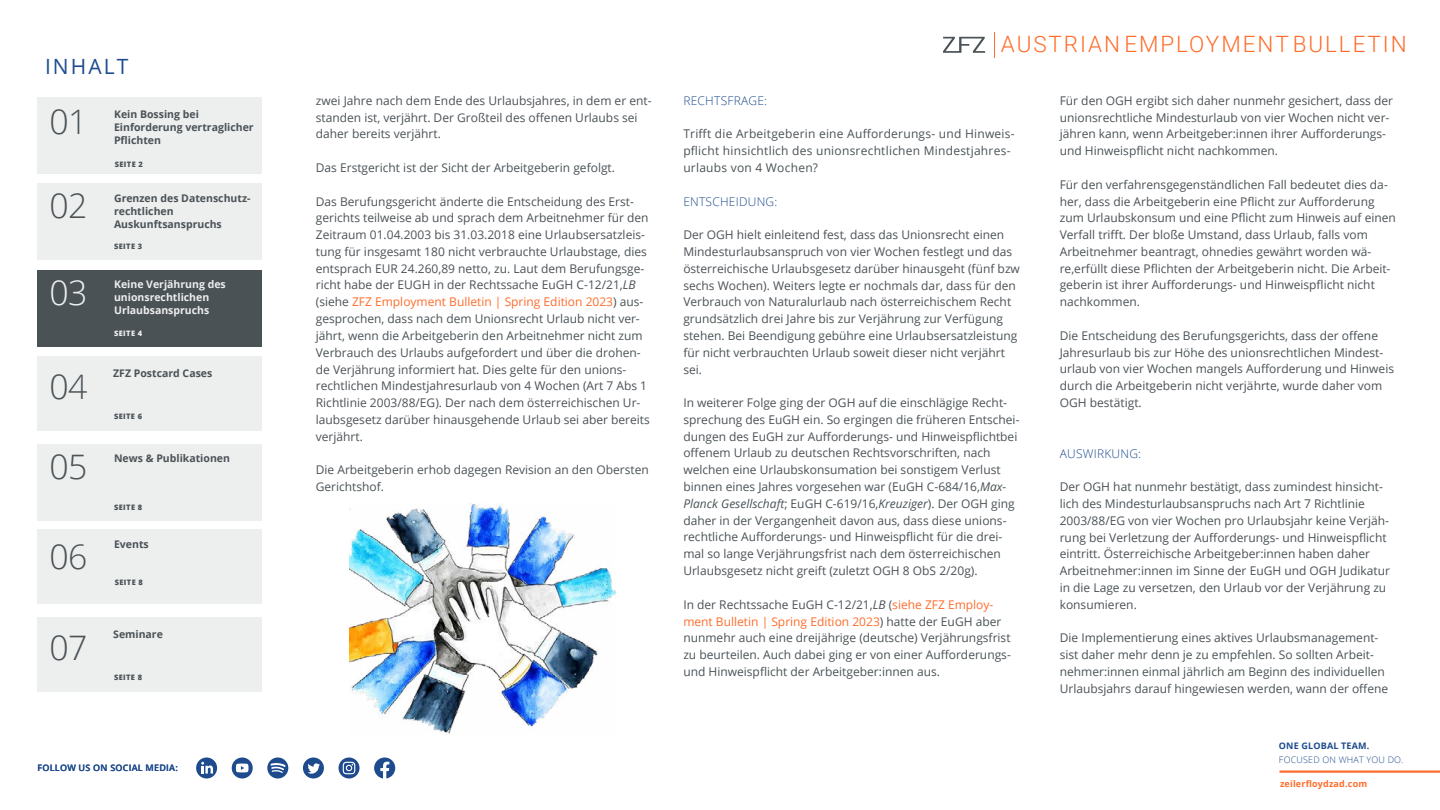
<style>
.page{position:relative;width:1440px;height:810px;background:#fff}
.page>*{position:absolute;margin:0;border:0;box-sizing:border-box;transform-origin:0 0}
.t1{font:300 33.75px "Open Sans";letter-spacing:-.025em;color:#4a5256}
.t2{font:300 33.75px "Open Sans";color:#edeeee}
.t3{font:300 22.5px "Roboto";letter-spacing:.085em;color:#ff6c2b}
.t4{font:21px "Open Sans";letter-spacing:.1em;color:#1e4b8d}
.t5{font:12px/16.8px "Open Sans";color:#4a5256}
.t6{font:12px/16.8px "Open Sans";letter-spacing:.02em;color:#4a5256}
.t7{font:300 12px "Open Sans";letter-spacing:.02em;color:#1e4b8d}
.t8{font:700 10.5px/13.1px "Open Sans";color:#4a5256}
.t9{font:700 10.5px/13.1px "Open Sans";color:#edeeee}
.t10{font:600 9px "Open Sans";letter-spacing:.025em;color:#1e4b8d}
.t11{font:300 9px "Open Sans";letter-spacing:.02em;color:#1e4b8d}
.t12{font:700 9px "Open Sans";letter-spacing:.02em;color:#ff6c2b}
.t13{font:700 9px "Open Sans";letter-spacing:.02em;color:#1e4b8d}
.t14{font:800 7.5px "Open Sans";letter-spacing:.05em;color:#4a5256}
.t15{font:800 7.5px "Open Sans";letter-spacing:.05em;color:#edeeee}
.s1{font-style:italic}
.s2{color:#ff6c2b}
</style>
<div class="page">
<hr style="left:1280px;top:771px;width:160px;height:2px;background:#ff6c2b">
<svg style="left:232px;top:758px;width:21px;height:21px"></svg>
<svg style="left:236px;top:764px;width:13px;height:8px"></svg>
<div style="left:303px;top:758px;width:21px;height:21px;background:#1e4b8d;border-radius:50%"></div>
<svg style="left:307px;top:763px;width:13px;height:11px"></svg>
<svg style="left:339px;top:758px;width:21px;height:21px"></svg>
<svg style="left:343px;top:762px;width:12px;height:12px"></svg>
<div style="left:196px;top:758px;width:21px;height:21px;background:#1e4b8d;border-radius:50%"></div>
<svg style="left:201px;top:762px;width:12px;height:12px"></svg>
<svg style="left:374px;top:758px;width:21px;height:21px"></svg>
<svg style="left:267px;top:758px;width:21px;height:21px"></svg>
<svg style="left:943px;top:37px;width:42px;height:16px"></svg>
<svg style="left:994px;top:32px;width:1px;height:25px"></svg>
<img style="left:349px;top:503px;width:267px;height:232px">
<div style="left:38px;top:183px;width:225px;height:77px;background:#edeeee"></div>
<div style="left:38px;top:97px;width:225px;height:76px;background:#edeeee"></div>
<div style="left:38px;top:270px;width:225px;height:77px;background:#4a5256"></div>
<div style="left:38px;top:618px;width:225px;height:74px;background:#edeeee"></div>
<div style="left:38px;top:444px;width:225px;height:77px;background:#edeeee"></div>
<div style="left:38px;top:529px;width:225px;height:75px;background:#edeeee"></div>
<div style="left:38px;top:357px;width:225px;height:74px;background:#edeeee"></div>
<h3 class="t4" style="left:45px;top:58px;width:85px">INHALT</h3>
<h1 class="t1" style="left:50px;top:108px;width:39px">01</h1>
<h1 class="t1" style="left:50px;top:192px;width:39px">02</h1>
<h1 class="t2" style="left:50px;top:279px;width:39px">03</h1>
<h1 class="t1" style="left:50px;top:374px;width:39px">04</h1>
<h1 class="t1" style="left:50px;top:453px;width:39px">05</h1>
<h1 class="t1" style="left:50px;top:543px;width:39px">06</h1>
<h1 class="t1" style="left:50px;top:635px;width:39px">07</h1>
<p class="t8" style="left:114px;top:107px;width:141px">Kein Bossing bei<br>Einforderung vertraglicher<br>Pflichten</p>
<p class="t14" style="left:115px;top:161px;width:30px">SEITE 2</p>
<p class="t8" style="left:114px;top:191px;width:138px">Grenzen des Datenschutz&shy;rechtlichen<br>Auskunftsanspruchs</p>
<p class="t14" style="left:114px;top:243px;width:30px">SEITE 3</p>
<p class="t9" style="left:114px;top:278px;width:113px">Keine Verjährung des unionsrechtlichen<br>Urlaubsanspruchs</p>
<p class="t15" style="left:114px;top:330px;width:30px">SEITE 4</p>
<p class="t8" style="left:113px;top:366px;width:101px">ZFZ Postcard Cases</p>
<p class="t14" style="left:114px;top:413px;width:30px">SEITE 6</p>
<p class="t8" style="left:114px;top:452px;width:117px">News &amp; Publikationen</p>
<p class="t14" style="left:114px;top:504px;width:30px">SEITE 8</p>
<p class="t8" style="left:114px;top:537px;width:36px">Events</p>
<p class="t14" style="left:115px;top:579px;width:30px">SEITE 8</p>
<p class="t8" style="left:113px;top:627px;width:51px">Seminare</p>
<p class="t14" style="left:114px;top:674px;width:30px">SEITE 8</p>
<p class="t10" style="left:38px;top:765px;width:142px">FOLLOW US ON SOCIAL MEDIA:</p>
<p class="t5" style="left:316px;top:93px;width:337px">zwei Jahre nach dem Ende des Urlaubsjahres, in dem er ent&shy;standen ist, verjährt. Der Großteil des offenen Urlaubs sei daher bereits verjährt.</p>
<p class="t5" style="left:316px;top:160px;width:301px">Das Erstgericht ist der Sicht der Arbeitgeberin gefolgt.</p>
<p class="t5" style="left:316px;top:194px;width:336px">Das Berufungsgericht änderte die Entscheidung des Erst&shy;gerichts teilweise ab und sprach dem Arbeitnehmer für den Zeitraum 01.04.2003 bis 31.03.2018 eine Urlaubsersatzleis&shy;tung für insgesamt 180 nicht verbrauchte Urlaubstage, dies entsprach EUR 24.260,89 netto, zu. Laut dem Berufungsge&shy;richt habe der EUGH in der Rechtssache EuGH C-12/21,<span class="s1">LB </span>(siehe <span class="s2">ZFZ Employment Bulletin | Spring Edition 2023</span>) aus&shy;gesprochen, dass nach dem Unionsrecht Urlaub nicht ver&shy;jährt, wenn die Arbeitgeberin den Arbeitnehmer nicht zum Verbrauch des Urlaubs aufgefordert und über die drohen&shy;de Verjährung informiert hat. Dies gelte für den unions&shy;rechtlichen Mindestjahresurlaub von 4 Wochen (Art 7 Abs 1<br>Richtlinie 2003/88/EG). Der nach dem österreichischen Ur&shy;laubsgesetz darüber hinausgehende Urlaub sei aber bereits verjährt.</p>
<p class="t5" style="left:316px;top:463px;width:334px">Die Arbeitgeberin erhob dagegen Revision an den Obersten<br>Gerichtshof.</p>
<h2 class="t3" style="left:1001px;top:31px;width:407px">AUSTRIAN EMPLOYMENT BULLETIN</h2>
<p class="t7" style="left:683px;top:96px;width:85px">RECHTSFRAGE:</p>
<p class="t6" style="left:683px;top:125px;width:333px">Trifft die Arbeitgeberin eine Aufforderungs- und Hinweis&shy;pflicht hinsichtlich des unionsrechtlichen Mindestjahres&shy;urlaubs von 4 Wochen?</p>
<p class="t7" style="left:683px;top:196px;width:95px">ENTSCHEIDUNG:</p>
<p class="t5" style="left:683px;top:228px;width:338px">Der OGH hielt einleitend fest, dass das Unionsrecht einen Mindesturlaubsanspruch von vier Wochen festlegt und das österreichische Urlaubsgesetz darüber hinausgeht (fünf bzw sechs Wochen). Weiters legte er nochmals dar, dass für den Verbrauch von Naturalurlaub nach österreichischem Recht grundsätzlich drei Jahre bis zur Verjährung zur Verfügung stehen. Bei Beendigung gebühre eine Urlaubsersatzleistung für nicht verbrauchten Urlaub soweit dieser nicht verjährt sei.</p>
<p class="t5" style="left:683px;top:396px;width:338px">In weiterer Folge ging der OGH auf die einschlägige Recht&shy;sprechung des EuGH ein. So ergingen die früheren Entschei&shy;dungen des EuGH zur Aufforderungs- und Hinweispflichtbei offenem Urlaub zu deutschen Rechtsvorschriften, nach welchen eine Urlaubskonsumation bei sonstigem Verlust binnen eines Jahres vorgesehen war (EuGH C-684/16,<span class="s1">Max-Planck Gesellschaft</span>; EuGH C-619/16,<span class="s1">Kreuziger</span>). Der OGH ging daher in der Vergangenheit davon aus, dass diese unions&shy;rechtliche Aufforderungs- und Hinweispflicht für die drei&shy;mal so lange Verjährungsfrist nach dem österreichischen Urlaubsgesetz nicht greift (zuletzt OGH 8 ObS 2/20g).</p>
<p class="t5" style="left:683px;top:597px;width:329px">In der Rechtssache EuGH C-12/21,<span class="s1">LB</span> (<span class="s2">siehe ZFZ Employ&shy;ment Bulletin | Spring Edition 2023</span>) hatte der EuGH aber nunmehr auch eine dreijährige (deutsche) Verjährungsfrist zu beurteilen. Auch dabei ging er von einer Aufforderungs&shy;und Hinweispflicht der Arbeitgeber:innen aus.</p>
<p class="t5" style="left:1060px;top:93px;width:335px">Für den OGH ergibt sich daher nunmehr gesichert, dass der unionsrechtliche Mindesturlaub von vier Wochen nicht ver&shy;jähren kann, wenn Arbeitgeber:innen ihrer Aufforderungs&shy;und Hinweispflicht nicht nachkommen.</p>
<p class="t5" style="left:1060px;top:177px;width:338px">Für den verfahrensgegenständlichen Fall bedeutet dies da&shy;her, dass die Arbeitgeberin eine Pflicht zur Aufforderung zum Urlaubskonsum und eine Pflicht zum Hinweis auf einen Verfall trifft. Der bloße Umstand, dass Urlaub, falls vom Arbeitnehmer beantragt, ohnedies gewährt worden wä&shy;re,erfüllt diese Pflichten der Arbeitgeberin nicht. Die Arbeit&shy;geberin ist ihrer Aufforderungs- und Hinweispflicht nicht nachkommen.</p>
<p class="t5" style="left:1060px;top:327px;width:336px">Die Entscheidung des Berufungsgerichts, dass der offene Jahresurlaub bis zur Höhe des unionsrechtlichen Mindest&shy;urlaub von vier Wochen mangels Aufforderung und Hinweis durch die Arbeitgeberin nicht verjährte, wurde daher vom OGH bestätigt.</p>
<p class="t7" style="left:1060px;top:448px;width:83px">AUSWIRKUNG:</p>
<p class="t5" style="left:1060px;top:480px;width:332px">Der OGH hat nunmehr bestätigt, dass zumindest hinsicht&shy;lich des Mindesturlaubsanspruchs nach Art 7 Richtlinie 2003/88/EG von vier Wochen pro Urlaubsjahr keine Verjäh&shy;rung bei Verletzung der Aufforderungs- und Hinweispflicht eintritt. Österreichische Arbeitgeber:innen haben daher Arbeitnehmer:innen im Sinne der EuGH und OGH Judikatur in die Lage zu versetzen, den Urlaub vor der Verjährung zu konsumieren.</p>
<p class="t5" style="left:1060px;top:631px;width:330px">Die Implementierung eines aktives Urlaubsmanagement&shy;sist daher mehr denn je zu empfehlen. So sollten Arbeit&shy;nehmer:innen einmal jährlich am Beginn des individuellen Urlaubsjahrs darauf hingewiesen werden, wann der offene</p>
<p class="t13" style="left:1279px;top:740px;width:92px">ONE GLOBAL TEAM.</p>
<p class="t11" style="left:1279px;top:756px;width:126px">FOCUSED ON WHAT YOU DO.</p>
<p class="t12" style="left:1280px;top:778px;width:89px">zeilerfloydzad.com</p>
</div>
